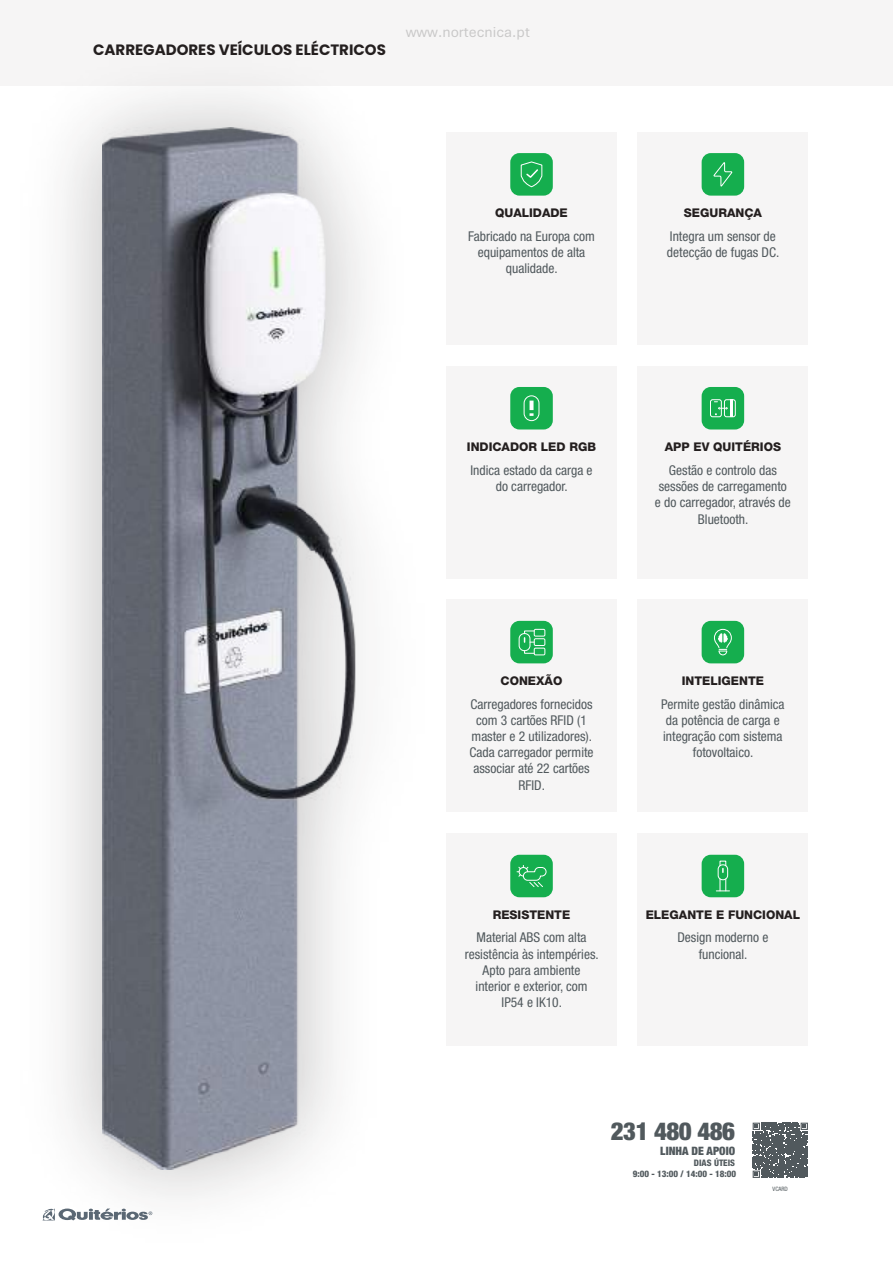
<style>
.page{position:relative;width:893px;height:1263px;background:#fff}
.page>*{position:absolute;margin:0;border:0;box-sizing:border-box;transform-origin:0 0}
.t1{font:900 condensed 24.9px "Helvetica Neue LT Std";letter-spacing:-.02em;color:#51595d}
.t2{font:700 15px "Poppins";color:#241f1f}
.t3{font:15px "Aptos";color:rgb(64 64 64/.25)}
.t4{font:condensed 13.5px/16.2px "Helvetica Neue LT Std";color:#51595d;text-align:center}
.t5{font:800 12px "Helvetica Neue LT Std";color:#241f1f}
.t6{font:900 condensed 11.55px "Helvetica Neue LT Std";color:#51595d}
.t7{font:800 condensed 9px "Helvetica Neue LT Std";color:#51595d}
.t8{font:condensed 6px "Helvetica Neue LT Std";color:#51595d}
</style>
<div class="page">
<div style="left:0;top:0;width:893px;height:85px;background:#f6f5f5"></div>
<img style="left:102px;top:128px;width:258px;height:1041px">
<div style="left:446px;top:132px;width:171px;height:212px;background:#f6f5f5"></div>
<div style="left:638px;top:132px;width:170px;height:212px;background:#f6f5f5"></div>
<div style="left:702px;top:153px;width:42px;height:43px;background:#15ae4e;border-radius:9px"></div>
<svg style="left:713px;top:162px;width:20px;height:24px"></svg>
<div style="left:510px;top:153px;width:43px;height:43px;background:#15ae4e;border-radius:9px"></div>
<svg style="left:520px;top:161px;width:23px;height:27px"></svg>
<div style="left:446px;top:366px;width:171px;height:212px;background:#f6f5f5"></div>
<div style="left:510px;top:387px;width:43px;height:42px;background:#15ae4e;border-radius:9px"></div>
<div style="left:524px;top:395px;width:15px;height:26px;border:1px solid #fff;border-radius:7px"></div>
<svg style="left:529px;top:401px;width:4px;height:15px"></svg>
<div style="left:638px;top:366px;width:170px;height:212px;background:#f6f5f5"></div>
<div style="left:702px;top:387px;width:42px;height:42px;background:#15ae4e;border-radius:9px"></div>
<div style="left:710px;top:399px;width:12px;height:18px;border:1px solid #fff;border-radius:2px"></div>
<div style="left:724px;top:399px;width:12px;height:18px;border:1px solid #fff;border-radius:2px"></div>
<svg style="left:714px;top:401px;width:14px;height:14px"></svg>
<hr style="left:730px;top:400px;width:3px;height:17px;background:#fff">
<div style="left:446px;top:600px;width:171px;height:212px;background:#f6f5f5"></div>
<div style="left:510px;top:621px;width:43px;height:42px;background:#15ae4e;border-radius:9px"></div>
<div style="left:534px;top:629px;width:11px;height:7px;border:1px solid #fff"></div>
<div style="left:534px;top:638px;width:11px;height:8px;border:1px solid #fff"></div>
<div style="left:534px;top:648px;width:11px;height:7px;border:1px solid #fff"></div>
<div style="left:519px;top:633px;width:11px;height:18px;border:1px solid #fff;border-radius:5px"></div>
<svg style="left:524px;top:650px;width:11px;height:4px"></svg>
<svg style="left:524px;top:630px;width:11px;height:13px"></svg>
<div style="left:638px;top:600px;width:170px;height:212px;background:#f6f5f5"></div>
<div style="left:702px;top:621px;width:42px;height:42px;background:#15ae4e;border-radius:9px"></div>
<svg style="left:714px;top:629px;width:18px;height:27px"></svg>
<div style="left:446px;top:833px;width:171px;height:213px;background:#f6f5f5"></div>
<div style="left:510px;top:855px;width:43px;height:42px;background:#15ae4e;border-radius:9px"></div>
<svg style="left:517px;top:865px;width:30px;height:22px"></svg>
<div style="left:638px;top:833px;width:170px;height:213px;background:#f6f5f5"></div>
<div style="left:702px;top:855px;width:42px;height:42px;background:#15ae4e;border-radius:9px"></div>
<div style="left:718px;top:864px;width:10px;height:16px;border:1px solid #fff;border-radius:4px"></div>
<svg style="left:720px;top:861px;width:6px;height:11px"></svg>
<svg style="left:716px;top:879px;width:13px;height:12px"></svg>
<svg style="left:753px;top:1123px;width:55px;height:55px;background:#626a6d"></svg>
<svg style="left:42px;top:1207px;width:110px;height:14px"></svg>
<p class="t2" style="left:93px;top:41px;width:294px">CARREGADORES VEÍCULOS ELÉCTRICOS</p>
<p class="t3" style="left:406px;top:22px;width:126px">www.nortecnica.pt</p>
<p class="t5" style="left:495px;top:205px;width:74px">QUALIDADE</p>
<p class="t4" style="left:468px;top:228px;width:128px">Fabricado na Europa com equipamentos de alta qualidade.</p>
<p class="t5" style="left:684px;top:205px;width:80px">SEGURANÇA</p>
<p class="t4" style="left:667px;top:228px;width:114px;text-align:left">Integra um sensor de detecção de fugas DC.</p>
<p class="t5" style="left:467px;top:439px;width:131px">INDICADOR LED RGB</p>
<p class="t4" style="left:470px;top:462px;width:124px">Indica estado da carga e do carregador.</p>
<p class="t5" style="left:665px;top:439px;width:118px">APP EV QUITÉRIOS</p>
<p class="t4" style="left:655px;top:462px;width:137px">Gestão e controlo das sessões de carregamento e do carregador, através de<br>Bluetooth.</p>
<p class="t5" style="left:501px;top:673px;width:63px">CONEXÃO</p>
<p class="t4" style="left:469px;top:696px;width:126px">Carregadores fornecidos com 3 cartões RFID (1 master e 2 utilizadores).<br>Cada carregador permite associar até 22 cartões<br>RFID.</p>
<p class="t5" style="left:682px;top:673px;width:84px">INTELIGENTE</p>
<p class="t4" style="left:661px;top:696px;width:125px">Permite gestão dinâmica da potência de carga e integração com sistema fotovoltaico.</p>
<p class="t5" style="left:493px;top:907px;width:79px">RESISTENTE</p>
<p class="t4" style="left:465px;top:929px;width:135px">Material ABS com alta resistência às intempéries.<br>Apto para ambiente interior e exterior, com<br>IP54 e IK10.</p>
<p class="t5" style="left:646px;top:907px;width:156px">ELEGANTE E FUNCIONAL</p>
<p class="t4" style="left:677px;top:929px;width:92px">Design moderno e funcional.</p>
<h1 class="t1" style="left:611px;top:1116px;width:126px">231 480 486</h1>
<p class="t7" style="left:633px;top:1168px;width:105px">9:00 - 13:00 / 14:00 - 18:00</p>
<p class="t6" style="left:660px;top:1144px;width:76px">LINHA DE APOIO</p>
<p class="t7" style="left:694px;top:1157px;width:43px">DIAS ÚTEIS</p>
<p class="t8" style="left:773px;top:1185px;width:17px">VCARD</p>
</div>
